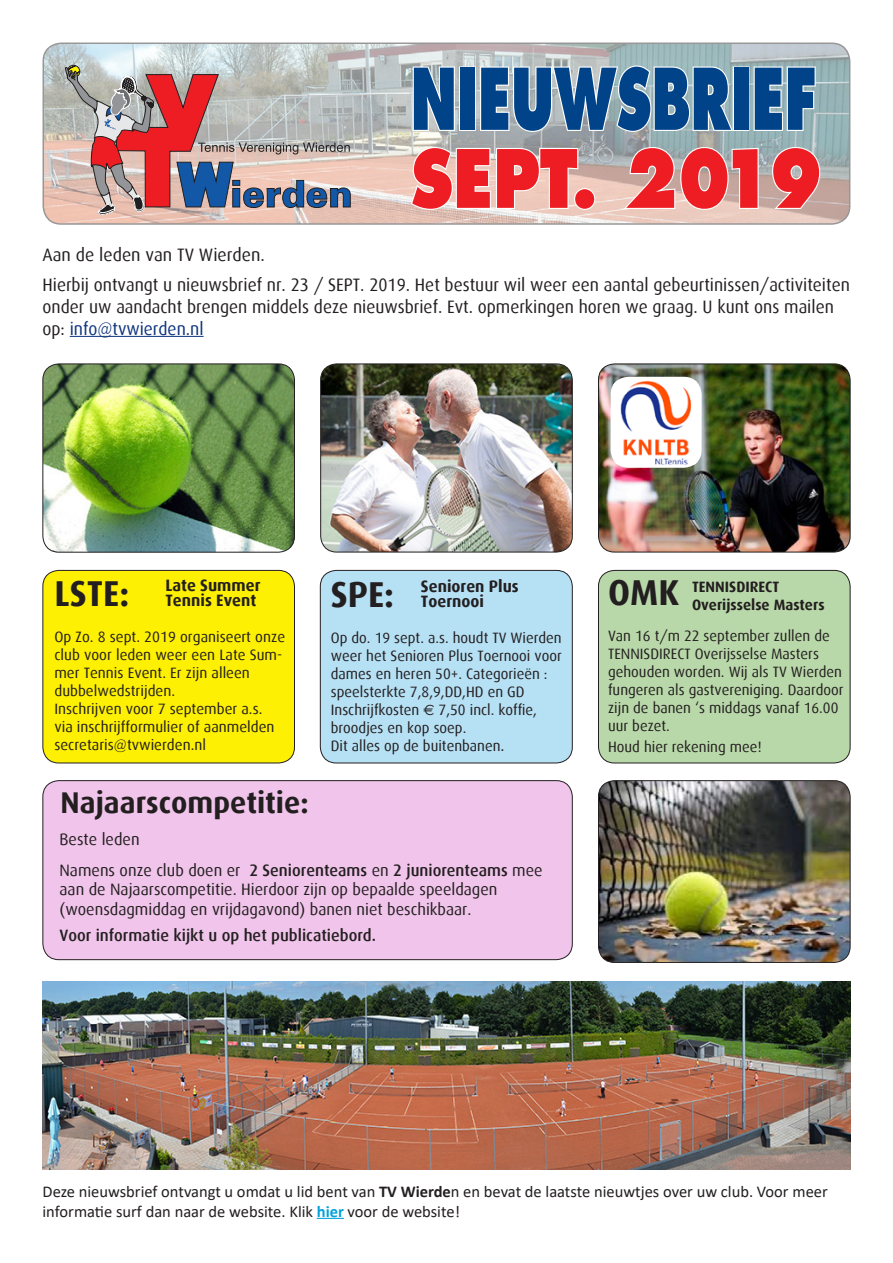
<style>
.page{position:relative;width:893px;height:1263px;background:#fff}
.page>*{position:absolute;margin:0;border:0;box-sizing:border-box;transform-origin:0 0}
.t1{font:800 82.5px "Futura";color:#014389;scale:.64 1}
.t2{font:800 78px "Futura";color:#ee1d23;scale:.82 1}
.t3{font:700 36px "Dax";color:#231f20}
.t4{font:700 30px "Dax";color:#231f20}
.t5{font:18px/21.6px "Dax";color:#231f20;scale:.96 1}
.t6{font:18px "Dax";color:#231f20}
.t7{font:16.5px/19.8px "Dax";color:#231f20}
.t8{font:16.5px/19.8px "Calibri";color:#231f20}
.t9{font:700 16.5px/15px "Dax";color:#231f20}
.t10{font:500 16.5px "Dax";color:#231f20}
.t11{font:15px/18px "Dax";color:#231f20}
.t12{font:700 15px/18px "Dax";color:#231f20}
.s1{color:#0e347e}
.s2{font-family:"Euro Sans"}
.s3{font-size:16.5px}
.s4{font-weight:500}
.s5{font-weight:700}
.s6{font-weight:700;color:#00a2da}
</style>
<div class="page">
<svg style="left:317px;top:1218px;width:27px;height:1px"></svg>
<div style="left:320px;top:570px;width:252px;height:193px;background:#b6e0f4;border-radius:16px"></div>
<div style="left:320px;top:570px;width:253px;height:193px;border:1px solid #231f20;border-radius:16px"></div>
<img style="left:321px;top:364px;width:251px;height:188px">
<div style="left:320px;top:364px;width:253px;height:188px;border:1px solid #231f20;border-radius:16px"></div>
<img style="left:598px;top:364px;width:252px;height:188px">
<div style="left:598px;top:364px;width:252px;height:188px;border:1px solid #231f20;border-radius:16px"></div>
<img style="left:43px;top:364px;width:251px;height:188px">
<div style="left:43px;top:364px;width:252px;height:188px;border:1px solid #231f20;border-radius:16px"></div>
<div style="left:43px;top:570px;width:251px;height:193px;background:#fef002;border-radius:16px"></div>
<div style="left:43px;top:570px;width:252px;height:193px;border:1px solid #231f20;border-radius:16px"></div>
<img style="left:598px;top:781px;width:252px;height:181px">
<div style="left:598px;top:780px;width:252px;height:183px;border:1px solid #231f20;border-radius:16px"></div>
<div style="left:598px;top:570px;width:252px;height:193px;background:#b9d8a9;border-radius:16px"></div>
<div style="left:598px;top:570px;width:252px;height:193px;border:1px solid #231f20;border-radius:16px"></div>
<div style="left:43px;top:781px;width:529px;height:179px;background:#f1c5eb;border-radius:16px"></div>
<div style="left:43px;top:780px;width:530px;height:180px;border:1px solid #231f20;border-radius:16px"></div>
<img style="left:43px;top:43px;width:807px;height:181px">
<div style="left:43px;top:43px;width:807px;height:182px;border:1px solid #231f20;border-radius:18px"></div>
<svg style="left:65px;top:65px;width:286px;height:150px;background:#b8999b"></svg>
<svg style="left:412px;top:65px;width:44px;height:67px"></svg>
<div style="left:459px;top:66px;width:17px;height:65px;border:2px solid #fff"></div>
<svg style="left:479px;top:64px;width:255px;height:69px"></svg>
<div style="left:733px;top:66px;width:16px;height:65px;border:2px solid #fff"></div>
<svg style="left:752px;top:65px;width:65px;height:67px"></svg>
<svg style="left:409px;top:146px;width:170px;height:65px"></svg>
<div style="left:574px;top:188px;width:21px;height:22px;border:2px solid #fff;border-radius:50%"></div>
<svg style="left:621px;top:146px;width:139px;height:65px;background:#cbbeba"></svg>
<svg style="left:771px;top:146px;width:50px;height:65px;background:#c0b9b7"></svg>
<hr style="left:70px;top:336px;width:134px;height:1px;background:#0e347e">
<div style="left:611px;top:377px;width:91px;height:91px;background:#fff;border-radius:18px"></div>
<img style="left:613px;top:381px;width:84px;height:83px">
<img style="left:43px;top:981px;width:807px;height:189px">
<p class="t1" style="left:411px;top:48px;width:635px">NIEUWSBRIEF</p>
<p class="t2" style="left:411px;top:131px;width:504px">SEPT. 2019</p>
<p class="t6" style="left:43px;top:245px;width:224px">Aan de leden van TV Wierden.</p>
<p class="t5" style="left:43px;top:274px;width:842px">Hierbij ontvangt u nieuwsbrief nr. 23 / SEPT. 2019. Het bestuur wil weer een aantal gebeurtinissen/activiteiten onder uw aandacht brengen middels deze nieuwsbrief. Evt. opmerkingen horen we graag. U kunt ons mailen op: <span class="s1">info@tvwierden.nl</span></p>
<p class="t9" style="left:165px;top:578px;width:97px">Late Summer<br>Tennis Event</p>
<p class="t9" style="left:421px;top:578px;width:99px">Senioren Plus</p>
<p class="t3" style="left:54px;top:573px;width:76px">LSTE:</p>
<p class="t11" style="left:54px;top:628px;width:232px">Op Zo. 8 sept. 2019 organiseert onze club voor leden weer een Late Sum&shy;mer Tennis Event. Er zijn alleen</p>
<p class="t11" style="left:54px;top:682px;width:222px">dubbelwedstrijden.<br>Inschrijven voor 7 september a.s. via inschrijfformulier of aanmelden</p>
<p class="t11" style="left:54px;top:736px;width:153px">secretaris@tvwierden.nl</p>
<p class="t3" style="left:331px;top:574px;width:65px">SPE:</p>
<p class="t11" style="left:331px;top:628px;width:232px">Op do. 19 sept. a.s. houdt TV Wierden weer het Senioren Plus Toernooi voor dames en heren 50+. Categorieën : speelsterkte 7,8,9,DD,HD en GD</p>
<p class="t11" style="left:331px;top:700px;width:208px">Inschrijfkosten <span class="s2">e</span> 7,50 incl. koffie, broodjes en kop soep.</p>
<p class="t11" style="left:331px;top:736px;width:175px">Dit alles op de buitenbanen<span class="s3">.</span></p>
<p class="t9" style="left:421px;top:593px;width:65px">Toernooi</p>
<p class="t4" style="left:61px;top:786px;width:250px">Najaarscompetitie:</p>
<p class="t7" style="left:60px;top:830px;width:82px">Beste leden</p>
<p class="t7" style="left:60px;top:860px;width:484px">Namens onze club doen er <span class="s4">2 Seniorenteams</span> en <span class="s4">2 juniorenteams</span> mee aan de Najaarscompetitie. Hierdoor zijn op bepaalde speeldagen (woensdagmiddag en vrijdagavond) banen niet beschikbaar.</p>
<p class="t10" style="left:60px;top:926px;width:318px">Voor informatie kijkt u op het publicatiebord.</p>
<p class="t3" style="left:608px;top:572px;width:73px">OMK</p>
<p class="t11" style="left:608px;top:627px;width:237px">Van 16 t/m 22 september zullen de<br>TENNISDIRECT Overijsselse Masters gehouden worden. Wij als TV Wierden fungeren als gastvereniging. Daardoor zijn de banen ‘s middags vanaf 16.00 uur bezet.</p>
<p class="t11" style="left:608px;top:738px;width:155px">Houd hier rekening mee!</p>
<p class="t12" style="left:692px;top:578px;width:134px">TENNISDIRECT<br>Overijsselse Masters</p>
<p class="t8" style="left:43px;top:1181px;width:787px">Deze nieuwsbrief ontvangt u omdat u lid bent van <span class="s5">TV Wierde</span>n en bevat de laatste nieuwtjes over uw club. Voor meer informatie surf dan naar de website. Klik <span class="s6">hier</span> voor de website!</p>
</div>
